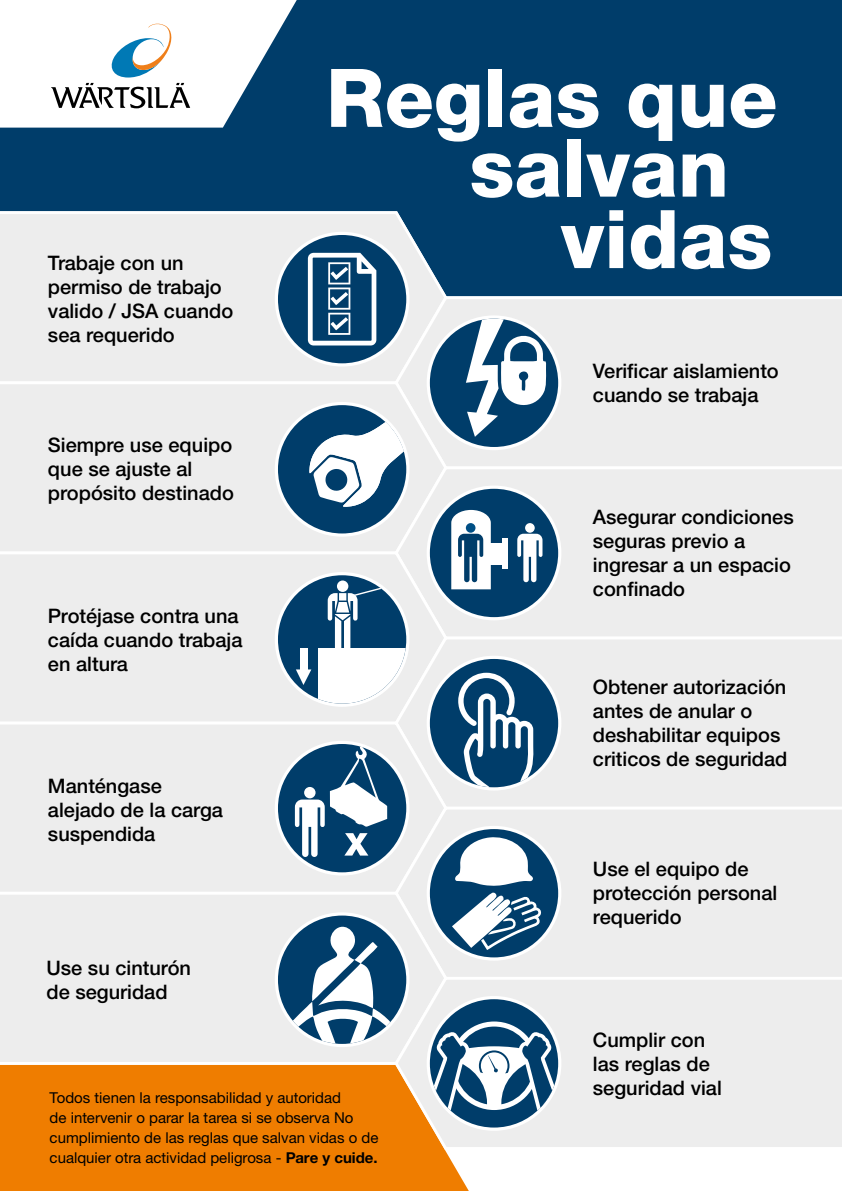
<style>
.page{position:relative;width:842px;height:1191px;background:#fff}
.page>*{position:absolute;margin:0;border:0;box-sizing:border-box;transform-origin:0 0}
.t1{font:800 81px "Helvetica Neue LTW1 G";color:#fff}
.t2{font:500 20px/24px "Helvetica Neue LTW1 G";color:#000}
.t3{font:15px/20px "Helvetica Neue LTW1 G";color:#000}
.s1{font-weight:700}
</style>
<div class="page">
<div style="left:0;top:0;width:842px;height:295px;background:#003d6a"></div>
<svg style="left:0;top:0;width:297px;height:128px"></svg>
<div style="left:0;top:1066px;width:469px;height:125px;background:#ef7d00"></div>
<svg style="left:0;top:210px;width:449px;height:170px;background:#e2e5e7"></svg>
<div style="left:393px;top:295px;width:449px;height:170px;background:#ededed"></div>
<div style="left:0;top:380px;width:449px;height:170px;background:#ededed"></div>
<div style="left:393px;top:465px;width:449px;height:170px;background:#ededed"></div>
<div style="left:0;top:550px;width:449px;height:170px;background:#ededed"></div>
<div style="left:393px;top:635px;width:449px;height:170px;background:#ededed"></div>
<div style="left:0;top:720px;width:449px;height:170px;background:#ededed"></div>
<div style="left:393px;top:805px;width:449px;height:170px;background:#ededed"></div>
<div style="left:0;top:890px;width:449px;height:176px;background:#ededed"></div>
<svg style="left:393px;top:975px;width:449px;height:176px;background:#eee9e5"></svg>
<div style="left:275px;top:232px;width:134px;height:134px;border:6px solid #fff;border-radius:50%"></div>
<div style="left:278px;top:235px;width:128px;height:128px;background:#003d6a;border-radius:50%"></div>
<svg style="left:308px;top:253px;width:68px;height:92px"></svg>
<div style="left:427px;top:315px;width:134px;height:135px;border:6px solid #fff;border-radius:50%"></div>
<div style="left:430px;top:319px;width:128px;height:128px;background:#003d6a;border-radius:50%"></div>
<svg style="left:466px;top:319px;width:81px;height:118px"></svg>
<div style="left:275px;top:402px;width:134px;height:134px;border:6px solid #fff;border-radius:50%"></div>
<div style="left:278px;top:405px;width:128px;height:128px;background:#003d6a;border-radius:50%"></div>
<svg style="left:309px;top:422px;width:95px;height:85px"></svg>
<div style="left:427px;top:485px;width:134px;height:135px;border:6px solid #fff;border-radius:50%"></div>
<div style="left:430px;top:489px;width:128px;height:128px;background:#003d6a;border-radius:50%"></div>
<div style="left:487px;top:542px;width:16px;height:22px;background:#fff"></div>
<div style="left:503px;top:538px;width:5px;height:31px;background:#fff"></div>
<svg style="left:451px;top:510px;width:40px;height:79px"></svg>
<div style="left:525px;top:523px;width:10px;height:10px;background:#fff;border-radius:50%"></div>
<svg style="left:517px;top:534px;width:25px;height:48px"></svg>
<div style="left:275px;top:572px;width:134px;height:135px;border:6px solid #fff;border-radius:50%"></div>
<div style="left:278px;top:575px;width:128px;height:128px;background:#003d6a;border-radius:50%"></div>
<div style="left:300px;top:648px;width:7px;height:23px;background:#fff"></div>
<svg style="left:296px;top:669px;width:15px;height:16px"></svg>
<div style="left:319px;top:648px;width:87px;height:55px;background:#fff"></div>
<div style="left:337px;top:580px;width:11px;height:12px;background:#fff;border-radius:50%"></div>
<svg style="left:328px;top:586px;width:58px;height:62px"></svg>
<div style="left:427px;top:656px;width:134px;height:134px;border:6px solid #fff;border-radius:50%"></div>
<div style="left:430px;top:659px;width:128px;height:128px;background:#003d6a;border-radius:50%"></div>
<svg style="left:458px;top:672px;width:76px;height:115px"></svg>
<div style="left:275px;top:741px;width:134px;height:134px;border:6px solid #fff;border-radius:50%"></div>
<div style="left:278px;top:744px;width:128px;height:128px;background:#003d6a;border-radius:50%"></div>
<svg style="left:295px;top:746px;width:92px;height:111px"></svg>
<div style="left:427px;top:826px;width:134px;height:134px;border:6px solid #fff;border-radius:50%"></div>
<div style="left:430px;top:829px;width:128px;height:128px;background:#003d6a;border-radius:50%"></div>
<svg style="left:452px;top:835px;width:91px;height:115px"></svg>
<div style="left:275px;top:912px;width:134px;height:135px;border:6px solid #fff;border-radius:50%"></div>
<div style="left:278px;top:915px;width:128px;height:129px;background:#003d6a;border-radius:50%"></div>
<svg style="left:293px;top:921px;width:97px;height:122px"></svg>
<div style="left:427px;top:996px;width:134px;height:134px;border:6px solid #fff;border-radius:50%"></div>
<div style="left:430px;top:999px;width:128px;height:128px;background:#003d6a;border-radius:50%"></div>
<svg style="left:434px;top:1021px;width:120px;height:89px"></svg>
<p class="t2" style="left:48px;top:251px;width:187px">Trabaje con un permiso de trabajo valido / JSA cuando sea requerido</p>
<p class="t2" style="left:48px;top:433px;width:187px">Siempre use equipo que se ajuste al propósito destinado</p>
<p class="t2" style="left:48px;top:603px;width:196px">Protéjase contra una caída cuando trabaja en altura</p>
<p class="t2" style="left:48px;top:773px;width:177px">Manténgase alejado de la carga suspendida</p>
<p class="t2" style="left:46px;top:955px;width:146px">Use su cinturón de seguridad</p>
<h1 class="t1" style="left:326px;top:50px;width:453px">Reglas que</h1>
<h1 class="t1" style="left:469px;top:120px;width:261px">salvan</h1>
<h1 class="t1" style="left:561px;top:191px;width:213px">vidas</h1>
<p class="t2" style="left:593px;top:359px;width:187px">Verificar aislamiento cuando se trabaja</p>
<p class="t2" style="left:593px;top:505px;width:202px">Asegurar condiciones seguras previo a ingresar a un espacio confinado</p>
<p class="t2" style="left:593px;top:675px;width:196px">Obtener autorización antes de anular o deshabilitar equipos criticos de seguridad</p>
<p class="t2" style="left:593px;top:857px;width:186px">Use el equipo de protección personal requerido</p>
<p class="t3" style="left:50px;top:1087px;width:330px">Todos tienen la responsabilidad y autoridad<br>de intervenir o parar la tarea si se observa No cumplimiento de las reglas que salvan vidas o de cualquier otra actividad peligrosa - <span class="s1">Pare y cuide.</span></p>
<p class="t2" style="left:593px;top:1027px;width:130px">Cumplir con las reglas de seguridad vial</p>
</div>
